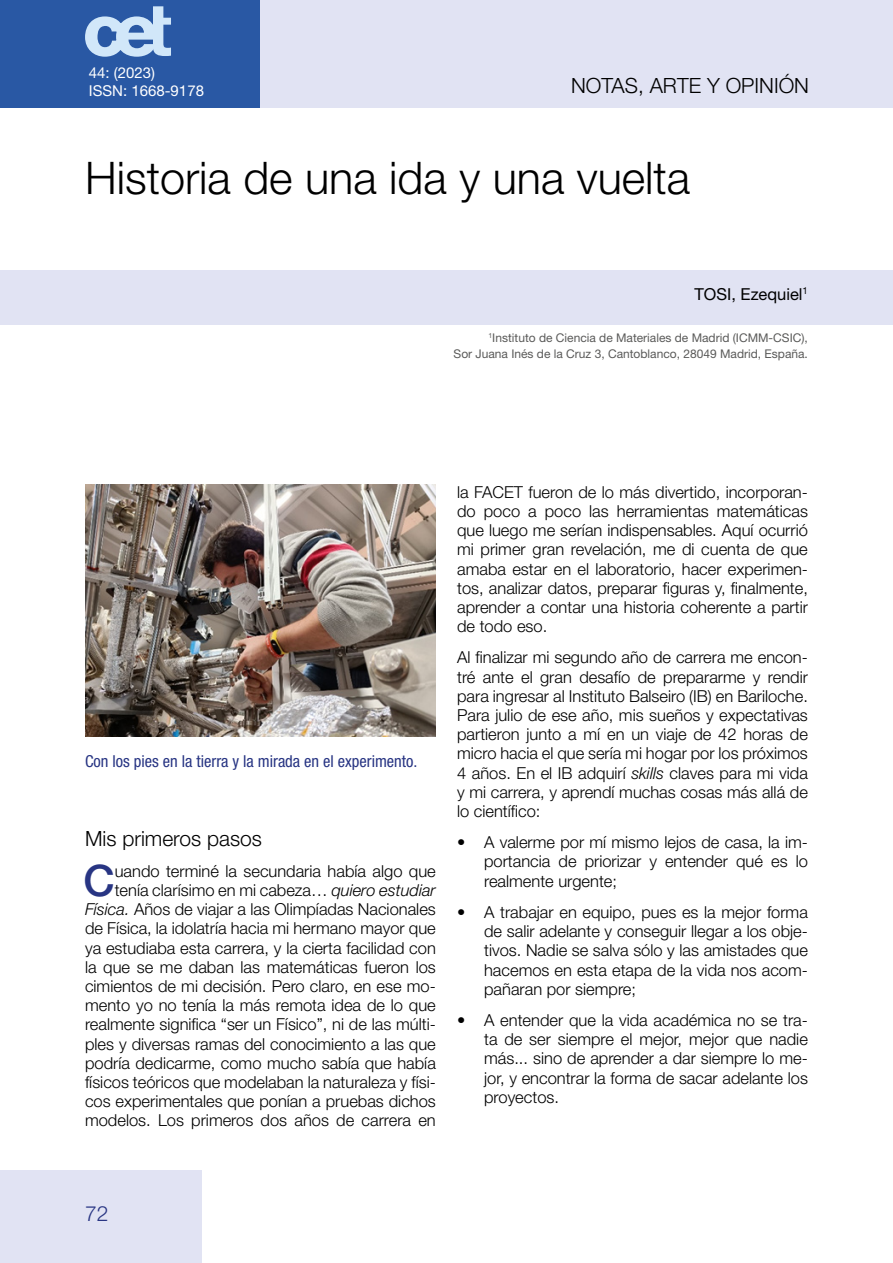
<style>
.page{position:relative;width:893px;height:1263px;background:#fff}
.page>*{position:absolute;margin:0;border:0;box-sizing:border-box;transform-origin:0 0}
.TITULAR{font:300 45px "Helvetica Neue LT Std";color:#000}
.TEXTO{font:500 43.35px "Helvetica Neue LT Std";color:#283583}
.SUBTITULO{font:300 21px "Helvetica Neue LT Std";color:#000}
.t1{font:300 21px "Helvetica Neue LT Std";color:#283583}
.TEXTO-2{font:300 16.5px/19.2px "Helvetica Neue LT Std";color:#000;text-align:justify}
.PIE_FOTO{font:condensed 16.5px "Helvetica Neue LT Std";color:#283583}
.AUTORES{font:16.5px "Helvetica Neue LT Std";color:#000}
.t2{font:15px/18px "Helvetica Neue LT Std";color:#fff}
.FILIACION{font:12px "Helvetica Neue LT Std";color:#5a5a59}
.s1{font-style:italic}
</style>
<div class="page">
<div style="left:0;top:0;width:260px;height:108px;background:#2958a4"></div>
<div style="left:260px;top:0;width:633px;height:108px;background:#e1e3f3"></div>
<div style="left:0;top:1170px;width:202px;height:93px;background:#e1e3f3"></div>
<svg style="left:85px;top:6px;width:86px;height:51px"></svg>
<div style="left:0;top:270px;width:893px;height:54px;background:#e1e3f3"></div>
<img style="left:85px;top:485px;width:351px;height:252px">
<p class="t2" style="left:89px;top:63px;width:117px">44: (2023)<br>ISSN: 1668-9178</p>
<p class="SUBTITULO" style="left:571px;top:72px;width:239px">NOTAS, ARTE Y OPINIÓN</p>
<p class="TITULAR" style="left:85px;top:151px;width:607px">Historia de una ida y una vuelta</p>
<p class="AUTORES" style="left:694px;top:284px;width:115px">TOSI, Ezequiel<sup>1</sup></p>
<p class="FILIACION" style="left:488px;top:330px;width:321px"><sup>1</sup>Instituto de Ciencia de Materiales de Madrid (ICMM-CSIC),</p>
<p class="FILIACION" style="left:454px;top:347px;width:356px">Sor Juana Inés de la Cruz 3, Cantoblanco, 28049 Madrid, España.</p>
<p class="PIE_FOTO" style="left:85px;top:751px;width:334px">Con los pies en la tierra y la mirada en el experimento.</p>
<p class="SUBTITULO" style="left:85px;top:825px;width:178px">Mis primeros pasos</p>
<p class="TEXTO" style="left:83px;top:855px;width:33px">C</p>
<p class="TEXTO-2" style="left:85px;top:861px;width:352px;text-align:right">uando terminé la secundaria había algo que tenía clarísimo en mi cabeza… <span class="s1">quiero estudiar Física.</span> Años de viajar a las Olimpíadas Nacionales de Física, la idolatría hacia mi hermano mayor que ya estudiaba esta carrera, y la cierta facilidad con la que se me daban las matemáticas fueron los cimientos de mi decisión. Pero claro, en ese mo&shy;mento yo no tenía la más remota idea de lo que realmente significa “ser un Físico”, ni de las múlti&shy;ples y diversas ramas del conocimiento a las que podría dedicarme, como mucho sabía que había físicos teóricos que modelaban la naturaleza y físi&shy;cos experimentales que ponían a pruebas dichos modelos. Los primeros dos años de carrera en</p>
<p class="TEXTO-2" style="left:457px;top:482px;width:352px">la FACET fueron de lo más divertido, incorporan&shy;do poco a poco las herramientas matemáticas que luego me serían indispensables. Aquí ocurrió mi primer gran revelación, me di cuenta de que amaba estar en el laboratorio, hacer experimen&shy;tos, analizar datos, preparar figuras y, finalmente, aprender a contar una historia coherente a partir de todo eso.</p>
<p class="TEXTO-2" style="left:457px;top:648px;width:352px">Al finalizar mi segundo año de carrera me encon&shy;tré ante el gran desafío de prepararme y rendir para ingresar al Instituto Balseiro (IB) en Bariloche.<br>Para julio de ese año, mis sueños y expectativas partieron junto a mí en un viaje de 42 horas de micro hacia el que sería mi hogar por los próximos 4 años. En el IB adquirí <span class="s1">skills</span> claves para mi vida y mi carrera, y aprendí muchas cosas más allá de lo científico:</p>
<p class="TEXTO-2" style="left:484px;top:832px;width:325px;text-indent:-27px">• A valerme por mí mismo lejos de casa, la im&shy;portancia de priorizar y entender qué es lo realmente urgente;</p>
<p class="TEXTO-2" style="left:484px;top:902px;width:325px;text-indent:-27px">• A trabajar en equipo, pues es la mejor forma de salir adelante y conseguir llegar a los obje&shy;tivos. Nadie se salva sólo y las amistades que hacemos en esta etapa de la vida nos acom&shy;pañaran por siempre;</p>
<p class="TEXTO-2" style="left:484px;top:1010px;width:325px;text-indent:-27px">• A entender que la vida académica no se tra&shy;ta de ser siempre el mejor, mejor que nadie más... sino de aprender a dar siempre lo me&shy;jor, y encontrar la forma de sacar adelante los proyectos.</p>
<p class="t1" style="left:85px;top:1201px;width:25px">72</p>
</div>
